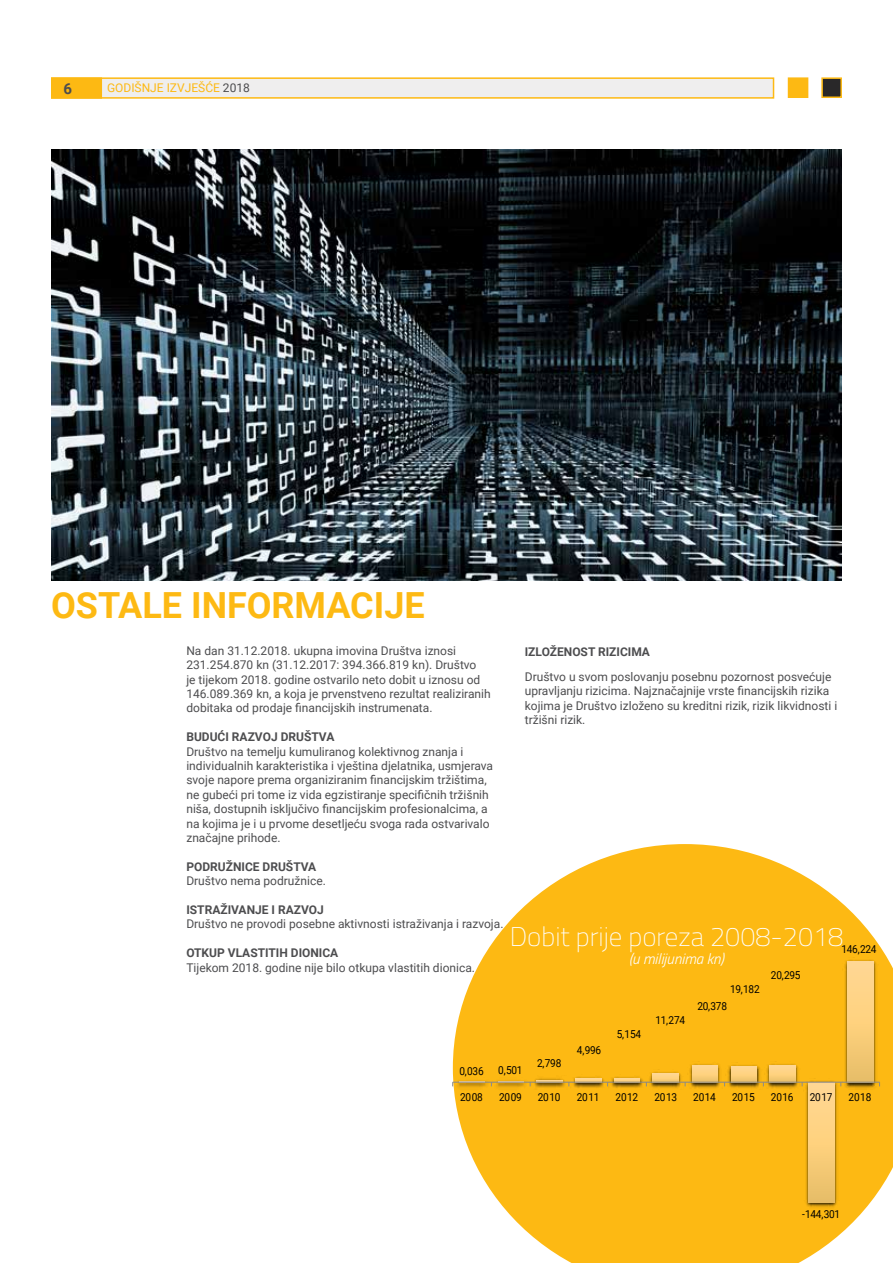
<style>
.page{position:relative;width:893px;height:1263px;background:#fff}
.page>*{position:absolute;margin:0;border:0;box-sizing:border-box;transform-origin:0 0}
.t1{font:700 36px "Roboto";color:#fdb913}
.t2{font:100 27px "Titillium";color:#fff}
.t3{font:italic 300 15px "Titillium";color:#fff}
.t4{font:700 15px "Roboto";color:#4d4d4f}
.t5{font:12px/14.4px "Roboto";color:#4d4d4f}
.t6{font:700 12px "Roboto";color:#4d4d4f}
.t7{font:12px "Roboto";color:#fdb913}
.t8{font:10.95px "Roboto";letter-spacing:-.025em;color:#000;scale:.92 1}
.s1{color:#4d4d4f}
</style>
<div class="page">
<img style="left:51px;top:150px;width:791px;height:430px">
<svg style="left:453px;top:844px;width:440px;height:419px;fill:#fdb913"></svg>
<img style="left:454px;top:1077px;width:36px;height:13px">
<img style="left:493px;top:1077px;width:36px;height:13px">
<img style="left:531px;top:1076px;width:37px;height:14px">
<img style="left:570px;top:1074px;width:36px;height:16px">
<img style="left:609px;top:1074px;width:36px;height:16px">
<img style="left:647px;top:1069px;width:37px;height:21px">
<img style="left:687px;top:1061px;width:36px;height:29px">
<img style="left:726px;top:1062px;width:36px;height:28px">
<img style="left:764px;top:1061px;width:37px;height:29px">
<img style="left:803px;top:1078px;width:37px;height:132px">
<img style="left:842px;top:957px;width:36px;height:133px">
<svg style="left:537px;top:1080px;width:25px;height:2px"></svg>
<svg style="left:575px;top:1078px;width:26px;height:4px"></svg>
<svg style="left:614px;top:1078px;width:26px;height:4px"></svg>
<svg style="left:653px;top:1073px;width:25px;height:9px"></svg>
<svg style="left:692px;top:1066px;width:25px;height:16px"></svg>
<svg style="left:731px;top:1066px;width:26px;height:16px"></svg>
<svg style="left:770px;top:1066px;width:25px;height:16px"></svg>
<div style="left:809px;top:1082px;width:25px;height:120px;background:linear-gradient(to bottom,#ffdb95,#edc168)"></div>
<div style="left:847px;top:961px;width:26px;height:121px;background:linear-gradient(to bottom,#ffdb94,#edc168)"></div>
<hr style="left:453px;top:1082px;width:427px;height:1px;background:#898989">
<div style="left:51px;top:77px;width:723px;height:22px;background:#efeeee;border:2px solid #fdb913"></div>
<div style="left:51px;top:77px;width:51px;height:22px;background:#fdb913;border:2px solid #fdb913"></div>
<div style="left:788px;top:77px;width:20px;height:21px;background:#fdb913"></div>
<div style="left:821px;top:77px;width:21px;height:21px;background:#292829;border:2px solid #fdb913"></div>
<p class="t4" style="left:63px;top:79px;width:10px">6</p>
<p class="t7" style="left:107px;top:79px;width:144px">GODIŠNJE IZVJEŠĆE <span class="s1">2018</span></p>
<h1 class="t1" style="left:51px;top:579px;width:375px">OSTALE INFORMACIJE</h1>
<p class="t5" style="left:186px;top:643px;width:271px">Na dan 31.12.2018. ukupna imovina Društva iznosi</p>
<p class="t6" style="left:525px;top:643px;width:127px">IZLOŽENOST RIZICIMA</p>
<p class="t5" style="left:186px;top:657px;width:306px">231.254.870 kn (31.12.2017: 394.366.819 kn). Društvo<br>je tijekom 2018. godine ostvarilo neto dobit u iznosu od 146.089.369 kn, a koja je prvenstveno rezultat realiziranih dobitaka od prodaje financijskih instrumenata.</p>
<p class="t6" style="left:186px;top:728px;width:150px">BUDUĆI RAZVOJ DRUŠTVA</p>
<p class="t5" style="left:186px;top:744px;width:308px">Društvo na temelju kumuliranog kolektivnog znanja i individualnih karakteristika i vještina djelatnika, usmjerava svoje napore prema organiziranim financijskim tržištima, ne gubeći pri tome iz vida egzistiranje specifičnih tržišnih niša, dostupnih isključivo financijskim profesionalcima, a na kojima je i u prvome desetljeću svoga rada ostvarivalo značajne prihode.</p>
<p class="t6" style="left:186px;top:858px;width:131px">PODRUŽNICE DRUŠTVA</p>
<p class="t5" style="left:186px;top:873px;width:141px">Društvo nema podružnice.</p>
<p class="t6" style="left:186px;top:901px;width:139px">ISTRAŽIVANJE I RAZVOJ</p>
<p class="t5" style="left:186px;top:916px;width:319px">Društvo ne provodi posebne aktivnosti istraživanja i razvoja.</p>
<p class="t6" style="left:186px;top:944px;width:154px">OTKUP VLASTITIH DIONICA</p>
<p class="t5" style="left:186px;top:960px;width:290px">Tijekom 2018. godine nije bilo otkupa vlastitih dionica.</p>
<p class="t5" style="left:525px;top:669px;width:314px">Društvo u svom poslovanju posebnu pozornost posvećuje upravljanju rizicima. Najznačajnije vrste financijskih rizika kojima je Društvo izloženo su kreditni rizik, rizik likvidnosti i tržišni rizik.</p>
<h2 class="t2" style="left:510px;top:917px;width:335px">Dobit prije poreza 2008-2018</h2>
<p class="t3" style="left:629px;top:947px;width:96px">(u milijunima kn)</p>
<p class="t8" style="left:841px;top:942px;width:40px">146,224</p>
<p class="t8" style="left:771px;top:968px;width:34px">20,295</p>
<p class="t8" style="left:730px;top:981px;width:34px">19,182</p>
<p class="t8" style="left:459px;top:1063px;width:28px">0,036</p>
<p class="t8" style="left:498px;top:1063px;width:28px">0,501</p>
<p class="t8" style="left:537px;top:1055px;width:28px">2,798</p>
<p class="t8" style="left:577px;top:1042px;width:28px">4,996</p>
<p class="t8" style="left:617px;top:1026px;width:28px">5,154</p>
<p class="t8" style="left:655px;top:1012px;width:34px">11,274</p>
<p class="t8" style="left:697px;top:998px;width:34px">20,378</p>
<p class="t8" style="left:460px;top:1089px;width:26px">2008</p>
<p class="t8" style="left:499px;top:1089px;width:26px">2009</p>
<p class="t8" style="left:538px;top:1089px;width:26px">2010</p>
<p class="t8" style="left:577px;top:1089px;width:26px">2011</p>
<p class="t8" style="left:616px;top:1089px;width:26px">2012</p>
<p class="t8" style="left:654px;top:1089px;width:26px">2013</p>
<p class="t8" style="left:693px;top:1089px;width:26px">2014</p>
<p class="t8" style="left:732px;top:1089px;width:26px">2015</p>
<p class="t8" style="left:771px;top:1089px;width:26px">2016</p>
<p class="t8" style="left:810px;top:1089px;width:26px">2017</p>
<p class="t8" style="left:849px;top:1089px;width:26px">2018</p>
<p class="t8" style="left:802px;top:1207px;width:43px">-144,301</p>
</div>
